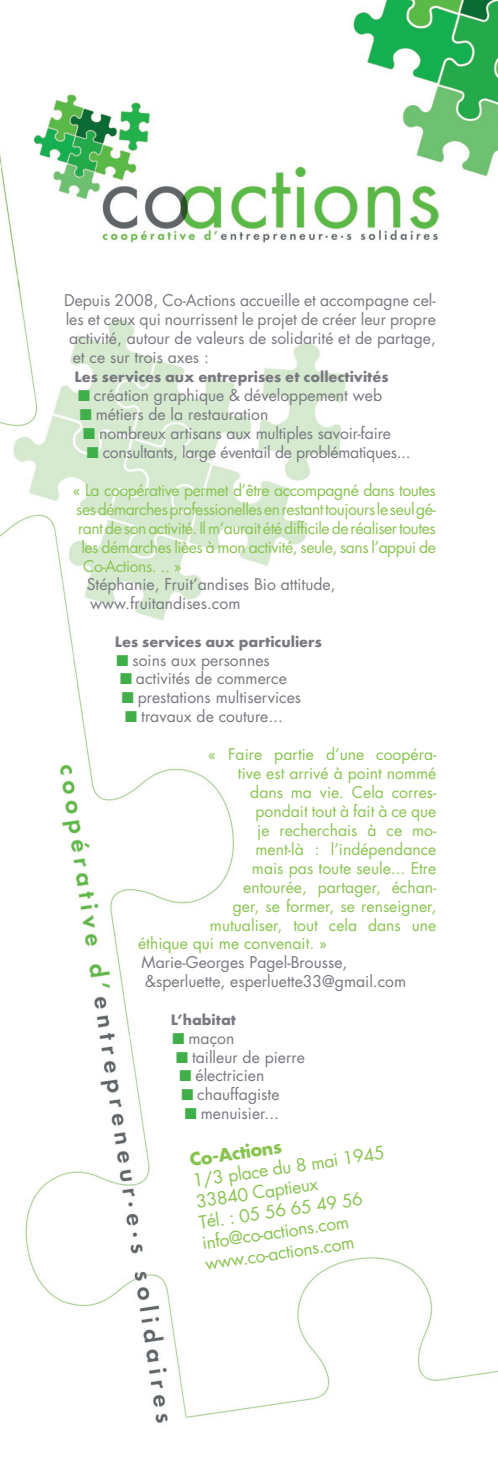
<style>
.page{position:relative;width:498px;height:1475px;background:#fff}
.page>*{position:absolute;margin:0;border:0;box-sizing:border-box;transform-origin:0 0}
.t1{font:17.5px/21px "Futura";color:#89c451}
.t2{font:700 17.5px "Futura";color:#89c451}
.t3{font:15.75px/18.9px "Futura";color:#787980}
.t4{font:15.75px "Futura";color:#89c451}
.t5{font:15.75px "Futura";letter-spacing:-.03em;color:#89c451}
.t6{font:700 15.75px "Futura T";color:#787980}
.t7{font:15.75px "Futura";letter-spacing:-.02em;color:#787980}
.s1{color:#40ae49}
</style>
<div class="page">
<img style="left:0;top:0;width:498px;height:1423px">
<p class="t3" style="left:64px;top:291px;width:373px">Depuis 2008, Co-Actions accueille et accompagne cel-</p>
<p class="t3" style="left:66px;top:310px;width:371px">les et ceux qui nourrissent le projet de créer leur propre</p>
<p class="t3" style="left:69px;top:329px;width:368px">activité, autour de valeurs de solidarité et de partage,</p>
<p class="t3" style="left:73px;top:348px;width:138px">et ce sur trois axes :</p>
<p class="t6" style="left:74px;top:367px;width:315px">Les services aux entreprises et collectivités</p>
<p class="t3" style="left:78px;top:386px;width:305px"><span class="s1">■</span> création graphique &amp; développement web</p>
<p class="t3" style="left:80px;top:405px;width:190px"><span class="s1">■</span> métiers de la restauration</p>
<p class="t3" style="left:83px;top:424px;width:309px"><span class="s1">■</span> nombreux artisans aux multiples savoir-faire</p>
<p class="t7" style="left:87px;top:442px;width:325px"><span class="s1">■</span> consultants, large éventail de problématiques...</p>
<p class="t5" style="left:73px;top:480px;width:364px">« La coopérative permet d’être accompagné dans toutes</p>
<p class="t5" style="left:76px;top:499px;width:361px">ses démarches professionelles en restant toujours le seul gé-</p>
<p class="t5" style="left:78px;top:518px;width:359px">rant de son activité. Il m’aurait été difficile de réaliser toutes</p>
<p class="t5" style="left:81px;top:537px;width:356px">les démarches lièes à mon activité, seule, sans l’appui de</p>
<p class="t5" style="left:83px;top:556px;width:100px">Co-Actions. .. »</p>
<p class="t3" style="left:87px;top:575px;width:250px">Stéphanie, Fruit’andises Bio attitude, www.fruitandises.com</p>
<p class="t6" style="left:115px;top:632px;width:208px">Les services aux particuliers</p>
<p class="t3" style="left:116px;top:650px;width:155px"><span class="s1">■</span> soins aux personnes</p>
<p class="t3" style="left:120px;top:669px;width:168px"><span class="s1">■</span> activités de commerce</p>
<p class="t3" style="left:122px;top:688px;width:181px"><span class="s1">■</span> prestations multiservices</p>
<p class="t3" style="left:125px;top:707px;width:159px"><span class="s1">■</span> travaux de couture...</p>
<p class="t4" style="left:208px;top:744px;width:230px">« Faire partie d’une coopéra-</p>
<p class="t4" style="left:238px;top:763px;width:200px">tive est arrivé à point nommé</p>
<p class="t4" style="left:250px;top:782px;width:188px">dans ma vie. Cela corres-</p>
<p class="t4" style="left:255px;top:801px;width:182px">pondait tout à fait à ce que</p>
<p class="t4" style="left:257px;top:820px;width:180px">je recherchais à ce mo-</p>
<p class="t4" style="left:255px;top:839px;width:182px">ment-là : l’indépendance</p>
<p class="t4" style="left:252px;top:858px;width:186px">mais pas toute seule... Etre</p>
<p class="t4" style="left:243px;top:877px;width:195px">entourée, partager, échan-</p>
<p class="t4" style="left:233px;top:896px;width:205px">ger, se former, se renseigner,</p>
<p class="t4" style="left:210px;top:914px;width:228px">mutualiser, tout cela dans une</p>
<p class="t4" style="left:138px;top:933px;width:190px">éthique qui me convenait. »</p>
<p class="t3" style="left:142px;top:953px;width:266px">Marie-Georges Pagel-Brousse, &amp;sperluette, esperluette33@gmail.com</p>
<p class="t6" style="left:171px;top:1010px;width:67px">L’habitat</p>
<p class="t3" style="left:172px;top:1028px;width:63px"><span class="s1">■</span> maçon</p>
<p class="t3" style="left:176px;top:1047px;width:130px"><span class="s1">■</span> tailleur de pierre</p>
<p class="t3" style="left:179px;top:1066px;width:86px"><span class="s1">■</span> électricien</p>
<p class="t3" style="left:181px;top:1085px;width:100px"><span class="s1">■</span> chauffagiste</p>
<p class="t3" style="left:185px;top:1104px;width:96px"><span class="s1">■</span> menuisier...</p>
<p class="t2" style="left:188px;top:1148px;width:94px;rotate:-8deg">Co-Actions</p>
<p class="t1" style="left:191px;top:1170px;width:195px;rotate:-8deg">1/3 place du 8 mai 1945<br>33840 Captieux<br>Tél. : 05 56 65 49 56 info@co-actions.com www.co-actions.com</p>
</div>
